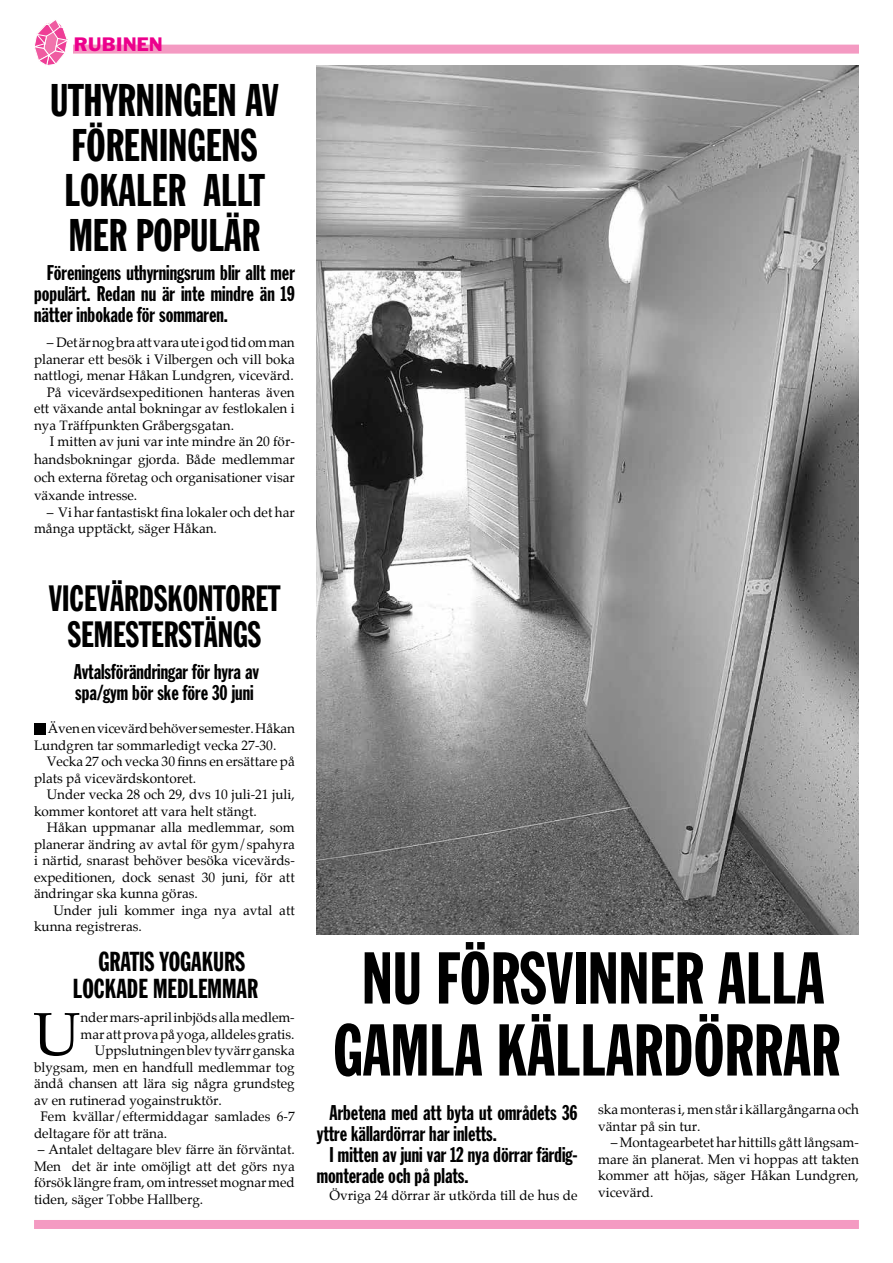
<style>
.page{position:relative;width:893px;height:1263px;background:#fff}
.page>*{position:absolute;margin:0;border:0;box-sizing:border-box;transform-origin:0 0}
.t1{font:72px/72px "Franklin Gothic Extra Cond";color:#000;text-align:center}
.t2{font:60.75px "Palatino";color:#000}
.t3{font:45px/45px "Franklin Gothic Extra Cond";color:#000;text-align:center}
.t4{font:36px/36px "Franklin Gothic Extra Cond";color:#000;text-align:center}
.t5{font:27px/27px "Franklin Gothic Extra Cond";color:#000;text-align:center}
.t6{font:21px/21px "Franklin Gothic Extra Cond";color:#000}
.t7{font:18px "Franklin Gothic";color:#ec008c}
.t8{font:13.5px/16.5px "Palatino";color:#000}
</style>
<div class="page">
<div style="left:34px;top:1220px;width:825px;height:9px;background:#f49ac2"></div>
<div style="left:73px;top:45px;width:786px;height:9px;background:#f49ac2"></div>
<svg style="left:34px;top:20px;width:34px;height:46px"></svg>
<div style="left:34px;top:723px;width:12px;height:11px;background:#000"></div>
<img style="left:317px;top:66px;width:542px;height:868px">
<h3 class="t7" style="left:74px;top:33px;width:91px">RUBINEN</h3>
<h3 class="t3" style="left:50px;top:77px;width:230px">UTHYRNINGEN AV<br>FÖRENINGENS<br>LOKALER ALLT<br>MER POPULÄR</h3>
<h3 class="t6" style="left:34px;top:262px;width:262px;text-align:justify;text-indent:13px">Föreningens uthyrningsrum blir allt mer populärt. Redan nu är inte mindre än 19 nätter inbokade för sommaren.</h3>
<p class="t8" style="left:47px;top:334px;width:250px">– Det är nog bra att vara ute i god tid om man</p>
<p class="t8" style="left:34px;top:351px;width:262px">planerar ett besök i Vilbergen och vill boka</p>
<p class="t8" style="left:34px;top:367px;width:261px">nattlogi, menar Håkan Lundgren, vicevärd.</p>
<p class="t8" style="left:47px;top:384px;width:250px">På vicevärdsexpeditionen hanteras även</p>
<p class="t8" style="left:34px;top:400px;width:262px">ett växande antal bokningar av festlokalen i</p>
<p class="t8" style="left:34px;top:417px;width:202px">nya Träffpunkten Gråbergsgatan.</p>
<p class="t8" style="left:50px;top:433px;width:246px">I mitten av juni var inte mindre än 20 för-</p>
<p class="t8" style="left:34px;top:451px;width:262px;line-height:18px;text-align:justify">handsbokningar gjorda. Både medlemmar och externa företag och organisationer visar växande intresse.</p>
<p class="t8" style="left:34px;top:504px;width:262px;text-indent:13px">– Vi har fantastiskt fina lokaler och det har många upptäckt, säger Håkan.</p>
<h3 class="t4" style="left:49px;top:580px;width:233px">VICEVÄRDSKONTORET<br>SEMESTERSTÄNGS</h3>
<h3 class="t6" style="left:74px;top:661px;width:187px">Avtalsförändringar för hyra av spa/gym bör ske före 30 juni</h3>
<p class="t8" style="left:34px;top:721px;width:262px;text-indent:14px">Även en vicevärd behöver semester. Håkan<br>Lundgren tar sommarledigt vecka 27-30.</p>
<p class="t8" style="left:34px;top:754px;width:262px;text-indent:13px">Vecka 27 och vecka 30 finns en ersättare på plats på vicevärdskontoret.</p>
<p class="t8" style="left:34px;top:787px;width:262px;text-indent:13px">Under vecka 28 och 29, dvs 10 juli-21 juli, kommer kontoret att vara helt stängt.</p>
<p class="t8" style="left:34px;top:820px;width:262px;text-align:justify;text-indent:13px">Håkan uppmanar alla medlemmar, som planerar ändring av avtal för gym/spahyra i närtid, snarast behöver besöka vicevärds&shy;expeditionen, dock senast 30 juni, för att ändringar ska kunna göras.</p>
<p class="t8" style="left:34px;top:902px;width:262px;text-indent:19px">Under juli kommer inga nya avtal att kunna registreras.</p>
<h3 class="t5" style="left:73px;top:948px;width:187px">GRATIS YOGAKURS<br>LOCKADE MEDLEMMAR</h3>
<h2 class="t2" style="left:33px;top:999px;width:49px">U</h2>
<p class="t8" style="left:80px;top:1009px;width:216px">nder mars-april inbjöds alla medlem-</p>
<p class="t8" style="left:80px;top:1026px;width:216px">mar att prova på yoga, alldeles gratis.</p>
<p class="t8" style="left:95px;top:1042px;width:201px">Uppslutningen blev tyvärr ganska</p>
<p class="t8" style="left:34px;top:1059px;width:262px">blygsam, men en handfull medlemmar tog</p>
<p class="t8" style="left:34px;top:1075px;width:262px">ändå chansen att lära sig några grundsteg</p>
<p class="t8" style="left:34px;top:1092px;width:189px">av en rutinerad yogainstruktör.</p>
<p class="t8" style="left:40px;top:1108px;width:256px">Fem kvällar/eftermiddagar samlades 6-7</p>
<p class="t8" style="left:34px;top:1125px;width:135px">deltagare för att träna.</p>
<p class="t8" style="left:34px;top:1141px;width:262px;text-align:justify">– Antalet deltagare blev färre än förväntat.<br>Men det är inte omöjligt att det görs nya försök längre fram, om intresset mognar med tiden, säger Tobbe Hallberg.</p>
<h1 class="t1" style="left:333px;top:942px;width:508px">NU FÖRSVINNER ALLA<br>GAMLA KÄLLARDÖRRAR</h1>
<p class="t8" style="left:598px;top:1102px;width:262px">ska monteras i, men står i källargångarna och väntar på sin tur.</p>
<p class="t8" style="left:598px;top:1135px;width:262px;text-align:justify;text-indent:13px">– Montagearbetet har hittills gått långsam&shy;mare än planerat. Men vi hoppas att takten kommer att höjas, säger Håkan Lundgren, vicevärd.</p>
<h3 class="t6" style="left:317px;top:1102px;width:262px;text-indent:13px">Arbetena med att byta ut områdets 36 yttre källardörrar har inletts.</h3>
<h3 class="t6" style="left:317px;top:1144px;width:262px;text-indent:13px">I mitten av juni var 12 nya dörrar färdig&shy;monterade och på plats.</h3>
<p class="t8" style="left:330px;top:1187px;width:250px">Övriga 24 dörrar är utkörda till de hus de</p>
</div>
